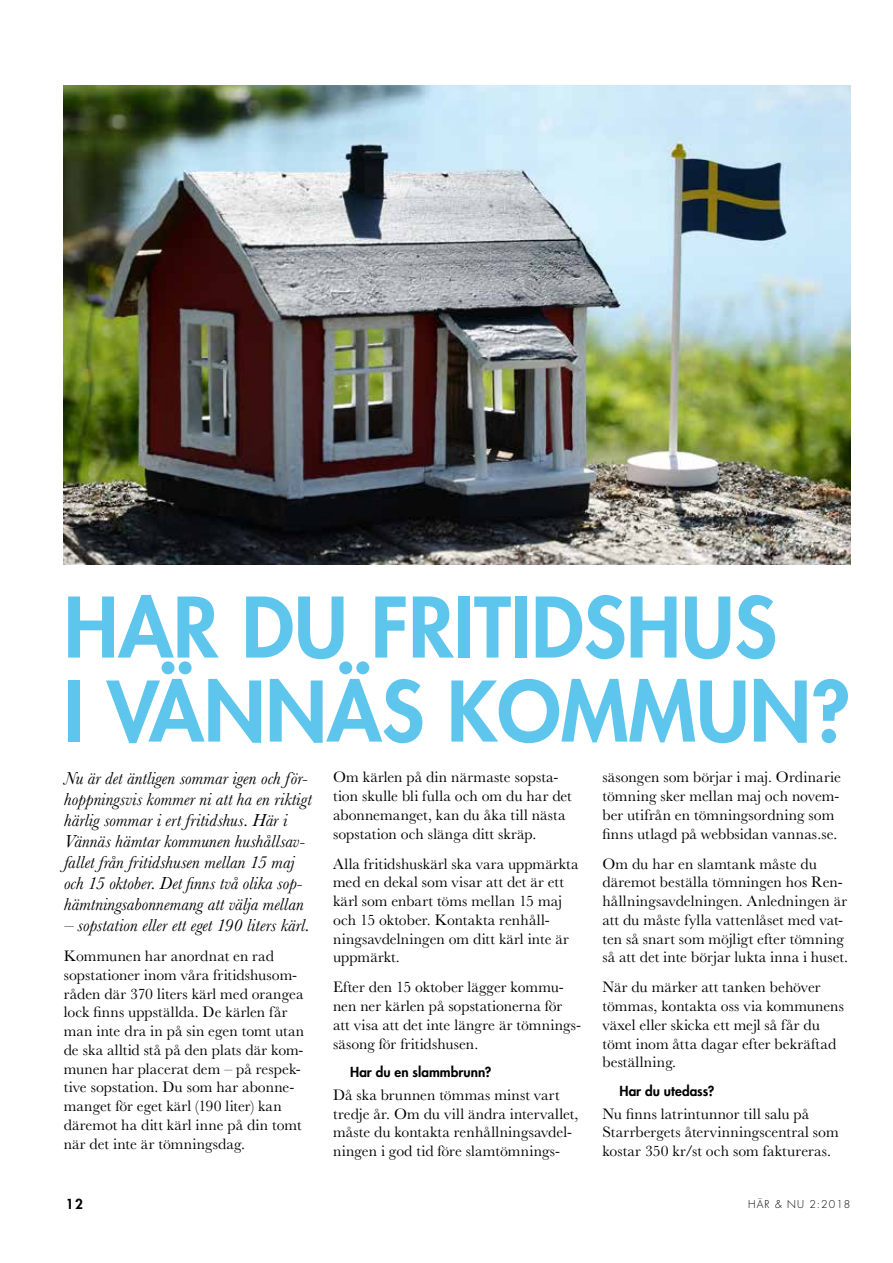
<style>
.page{position:relative;width:893px;height:1263px;background:#fff}
.page>*{position:absolute;margin:0;border:0;box-sizing:border-box;transform-origin:0 0}
.t1{font:800 81px/84px "Futura Std";color:#5ec5ed}
.t2{font:italic 18px/21px "Baskerville MT Std";letter-spacing:.005em;color:#000}
.t3{font:15.75px/18.8px "Baskerville MT Std";letter-spacing:.005em;color:#000}
.t4{font:800 13.5px "Futura Std";letter-spacing:.005em;color:#000}
.t5{font:300 10.5px "Futura Std";letter-spacing:.1em;color:#000}
</style>
<div class="page">
<img style="left:64px;top:85px;width:786px;height:479px">
<h1 class="t1" style="left:64px;top:586px;width:788px">Har du fritidshus<br>i Vännäs kommun?</h1>
<p class="t2" style="left:64px;top:767px;width:249px">Nu är det äntligen sommar igen och för&shy;hoppningsvis kommer ni att ha en riktigt härlig sommar i ert fritidshus. Här i Vännäs hämtar kommunen hushållsav&shy;fallet från fritidshusen mellan 15 maj och 15 oktober. Det finns två olika sop&shy;hämtningsabonnemang att välja mellan</p>
<p class="t2" style="left:64px;top:915px;width:247px">– sopstation eller ett eget 190 liters kärl.</p>
<p class="t3" style="left:64px;top:946px;width:242px">Kommunen har anordnat en rad sopstationer inom våra fritidshusom&shy;råden där 370 liters kärl med orangea lock finns uppställda. De kärlen får man inte dra in på sin egen tomt utan de ska alltid stå på den plats där kom&shy;munen har placerat dem – på respek&shy;tive sopstation. Du som har abonne&shy;manget för eget kärl (190 liter) kan däremot ha ditt kärl inne på din tomt när det inte är tömningsdag.</p>
<p class="t3" style="left:333px;top:768px;width:240px">Om kärlen på din närmaste sopsta&shy;tion skulle bli fulla och om du har det abonnemanget, kan du åka till nästa sopstation och slänga ditt skräp.</p>
<p class="t3" style="left:333px;top:854px;width:247px">Alla fritidshuskärl ska vara uppmärkta med en dekal som visar att det är ett kärl som enbart töms mellan 15 maj och 15 oktober. Kontakta renhåll&shy;ningsavdelningen om ditt kärl inte är uppmärkt.</p>
<p class="t3" style="left:333px;top:978px;width:249px">Efter den 15 oktober lägger kommu&shy;nen ner kärlen på sopstationerna för att visa att det inte längre är tömnings&shy;säsong för fritidshusen.</p>
<p class="t4" style="left:350px;top:1063px;width:143px">Har du en slammbrunn?</p>
<p class="t3" style="left:333px;top:1085px;width:247px">Då ska brunnen tömmas minst vart tredje år. Om du vill ändra intervallet, måste du kontakta renhållningsavdel&shy;ningen i god tid före slamtömnings-</p>
<p class="t3" style="left:602px;top:768px;width:240px">säsongen som börjar i maj. Ordinarie tömning sker mellan maj och novem&shy;ber utifrån en tömningsordning som finns utlagd på webbsidan vannas.se.</p>
<p class="t3" style="left:602px;top:854px;width:247px">Om du har en slamtank måste du däremot beställa tömningen hos Ren&shy;hållningsavdelningen. Anledningen är att du måste fylla vattenlåset med vat&shy;ten så snart som möjligt efter tömning så att det inte börjar lukta inna i huset.</p>
<p class="t3" style="left:602px;top:978px;width:243px">När du märker att tanken behöver tömmas, kontakta oss via kommunens växel eller skicka ett mejl så får du tömt inom åtta dagar efter bekräftad beställning.</p>
<p class="t4" style="left:619px;top:1082px;width:96px">Har du utedass?</p>
<p class="t3" style="left:602px;top:1104px;width:238px">Nu finns latrintunnor till salu på<br>Starrbergets återvinningscentral som kostar 350 kr/st och som faktureras.</p>
<p class="t4" style="left:66px;top:1195px;width:18px">12</p>
<p class="t5" style="left:748px;top:1198px;width:104px">HÄR &amp; NU 2:2018</p>
</div>
